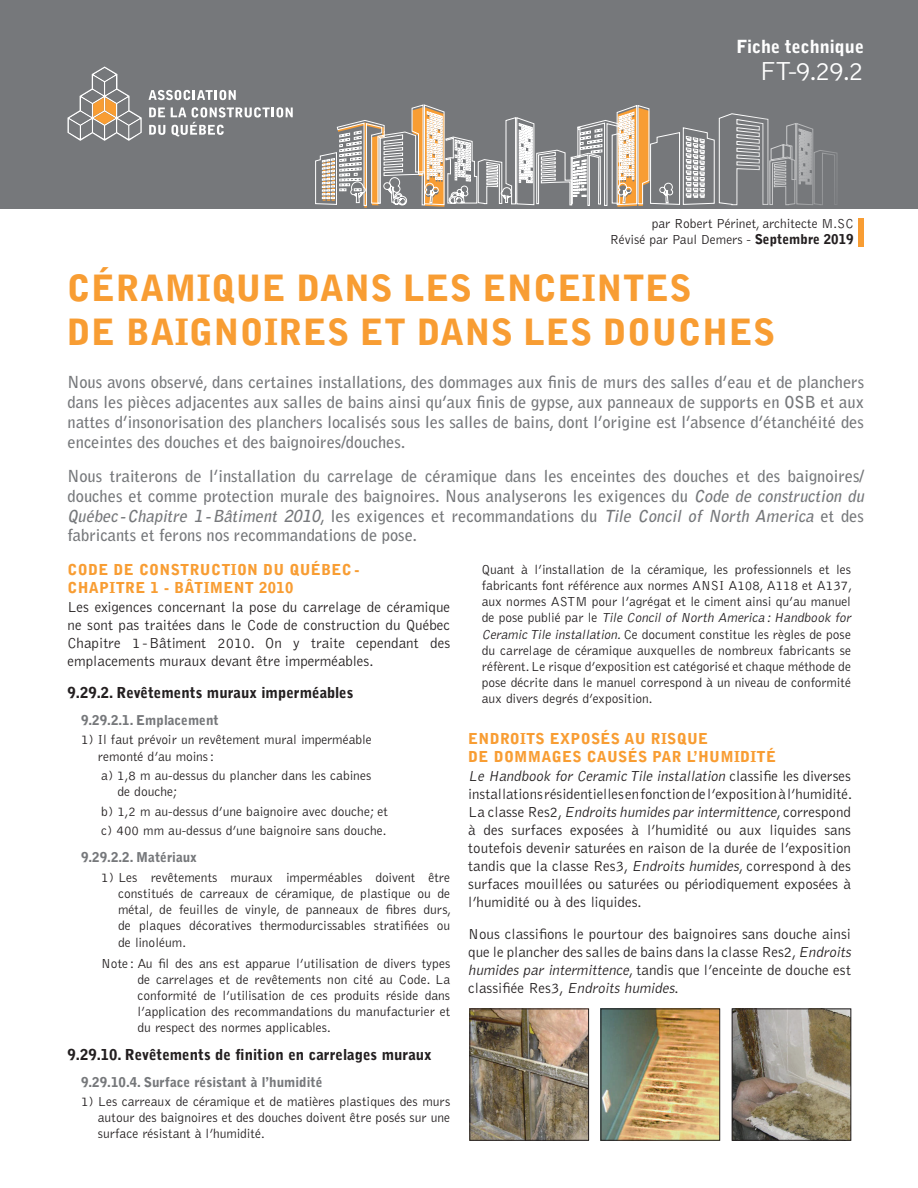
<style>
.page{position:relative;width:918px;height:1188px;background:#fff}
.page>*{position:absolute;margin:0;border:0;box-sizing:border-box;transform-origin:0 0}
.t1{font:900 36px/43.2px "Bell Gothic Std";letter-spacing:.01em;color:#f89d33}
.t2{font:300 27px "Bell Gothic Std";color:#fff}
.t3{font:900 18px "Bell Gothic Std";color:#fff}
.t4{font:700 16.5px/19.8px "Bell Gothic Std";color:#76787b;text-align:justify}
.Texte_courant{font:300 15px/18px "Bell Gothic Std";color:#231f20;text-align:justify}
.Texte_courant-2{font:900 15px/18px "Bell Gothic Std";letter-spacing:.02em;color:#f89d33}
.Texte_courant-3{font:900 15px "Bell Gothic Std";color:#231f20}
.Texte_courant-4{font:300 13.5px/16.2px "Bell Gothic Std";color:#231f20}
.Texte_courant-5{font:900 13.5px "Bell Gothic Std";color:#76787b}
.s1{font-weight:900}
.s2{font-style:italic}
</style>
<div class="page">
<div style="left:0;top:0;width:918px;height:209px;background:#76787b"></div>
<svg style="left:68px;top:67px;width:74px;height:74px"></svg>
<svg style="left:149px;top:90px;width:689px;height:118px"></svg>
<div style="left:859px;top:218px;width:5px;height:28px;background:#f89d33"></div>
<img style="left:472px;top:1011px;width:115px;height:127px">
<div style="left:470px;top:1009px;width:119px;height:131px;border:1px solid #231f20"></div>
<img style="left:603px;top:1011px;width:115px;height:127px">
<div style="left:601px;top:1009px;width:119px;height:131px;border:1px solid #231f20"></div>
<img style="left:734px;top:1011px;width:115px;height:127px">
<div style="left:732px;top:1009px;width:119px;height:131px;border:1px solid #231f20"></div>
<p class="t3" style="left:736px;top:36px;width:129px">Fiche technique</p>
<p class="t2" style="left:760px;top:57px;width:106px">FT-9.29.2</p>
<p class="Texte_courant-4" style="left:652px;top:216px;width:203px">par Robert Périnet, architecte M.SC</p>
<p class="Texte_courant-4" style="left:610px;top:232px;width:245px">Révisé par Paul Demers - <span class="s1">Septembre 2019</span></p>
<p class="t1" style="left:67px;top:267px;width:710px">CÉRAMIQUE DANS LES ENCEINTES<br>DE BAIGNOIRES ET DANS LES DOUCHES</p>
<p class="t4" style="left:68px;top:372px;width:798px">Nous avons observé, dans certaines installations, des dommages aux finis de murs des salles d’eau et de planchers dans les pièces adjacentes aux salles de bains ainsi qu’aux finis de gypse, aux panneaux de supports en OSB et aux nattes d’insonorisation des planchers localisés sous les salles de bains, dont l’origine est l’absence d’étanchéité des enceintes des douches et des baignoires/douches.</p>
<p class="t4" style="left:68px;top:466px;width:802px;text-align:left">Nous traiterons de l’installation du carrelage de céramique dans les enceintes des douches et des baignoires/ douches et comme protection murale des baignoires. Nous analyserons les exigences du <span class="s2">Code de construction du Québec -Chapitre 1-Bâtiment 2010</span>, l e s e x i g e n c e s e t r e c o m m a n d at i o n s d u <span class="s2">Tile Concil of North America</span> e t d e s fabricants et ferons nos recommandations de pose.</p>
<p class="Texte_courant-2" style="left:68px;top:561px;width:293px">CODE DE CONSTRUCTION DU QUÉBEC-<br>CHAPITRE 1 - BÂTIMENT 2010</p>
<p class="Texte_courant" style="left:68px;top:599px;width:384px">Les exigences concernant la pose du carrelage de céramique ne sont pas traitées dans le Code de construction du Québec Chapitre 1-Bâtiment 2010. On y traite cependant des emplacements muraux devant être imperméables.</p>
<p class="Texte_courant-3" style="left:68px;top:684px;width:287px">9.29.2. Revêtements muraux imperméables</p>
<p class="Texte_courant-5" style="left:81px;top:712px;width:139px">9.29.2.1. Emplacement</p>
<p class="Texte_courant-4" style="left:98px;top:732px;width:275px;text-indent:-17px">1) Il faut prévoir un revêtement mural imperméable remonté d’au moins:</p>
<p class="Texte_courant-4" style="left:117px;top:768px;width:255px;text-indent:-16px">a) 1,8 m au-dessus du plancher dans les cabines de douche;</p>
<p class="Texte_courant-4" style="left:101px;top:804px;width:288px">b) 1,2 m au-dessus d’une baignoire avec douche; et</p>
<p class="Texte_courant-4" style="left:101px;top:823px;width:287px">c) 400 mm au-dessus d’une baignoire sans douche.</p>
<p class="Texte_courant-5" style="left:81px;top:850px;width:118px">9.29.2.2. Matériaux</p>
<p class="Texte_courant-4" style="left:118px;top:870px;width:335px;text-align:justify;text-indent:-17px">1) Les revêtements muraux imperméables doivent être constitués de carreaux de céramique, de plastique ou de métal, de feuilles de vinyle, de panneaux de fibres durs, de plaques décoratives thermodurcissables stratifiées ou de linoléum.</p>
<p class="Texte_courant-4" style="left:137px;top:955px;width:314px;text-align:justify;text-indent:-36px">Note : Au fil des ans est apparue l’utilisation de divers types de carrelages et de revêtements non cité au Code. La conformité de l’utilisation de ces produits réside dans l’application des recommandations du manufacturier et du respect des normes applicables.</p>
<p class="Texte_courant-3" style="left:68px;top:1045px;width:366px">9.29.10. Revêtements de finition en carrelages muraux</p>
<p class="Texte_courant-5" style="left:81px;top:1074px;width:243px">9.29.10.4. Surface résistant à l’humidité</p>
<p class="Texte_courant-4" style="left:98px;top:1094px;width:354px;text-align:justify;text-indent:-17px">1) Les carreaux de céramique et de matières plastiques des murs autour des baignoires et des douches doivent être posés sur une surface résistant à l’humidité.</p>
<p class="Texte_courant-4" style="left:482px;top:562px;width:373px">Quant à l’installation de la céramique, les professionnels et les fabricants font référence aux normes ANSI A108, A118 et A137, aux normes ASTM pour l’agrégat et le ciment ainsi qu’au manuel d e p o s e p u b l i é p a r l e <span class="s2">Tile Concil of North America :Handbook for Ceramic Tile installation.</span>Ce document constitue les règles de pose du carrelage de céramique auxquelles de nombreux fabricants se réfèrent. Le risque d’exposition est catégorisé et chaque méthode de pose décrite dans le manuel correspond à un niveau de conformité aux divers degrés d’exposition.</p>
<p class="Texte_courant-2" style="left:468px;top:730px;width:309px">ENDROITS EXPOSÉS AU RISQUE<br>DE DOMMAGES CAUSÉS PAR L’HUMIDITÉ</p>
<p class="Texte_courant" style="left:468px;top:768px;width:385px"><span class="s2">Le Handbook for Ceramic Tile installation</span> c l as s i fi e l e s d i ve r s e s installations résidentielles en fonction de l’exposition à l’humidité.<br>L a c l as s e R e s 2 , <span class="s2">Endroits humides par intermittence</span>, c o r re s p o n d à des surfaces exposées à l’humidité ou aux liquides sans toutefois devenir saturées en raison de la durée de l’exposition tandis que la classe Res3, <span class="s2">Endroits humides</span>, correspond à des surfaces mouillées ou saturées ou périodiquement exposées à l’humidité ou à des liquides.</p>
<p class="Texte_courant" style="left:468px;top:925px;width:387px;text-align:left">Nous classifions le pourtour des baignoires sans douche ainsi que le plancher des salles de bains dans la classe Res2, <span class="s2">Endroits humides par intermittence</span>, tandis que l’enceinte de douche est c l ass i fi ée R es 3 , <span class="s2">Endroits humides</span>.</p>
</div>
